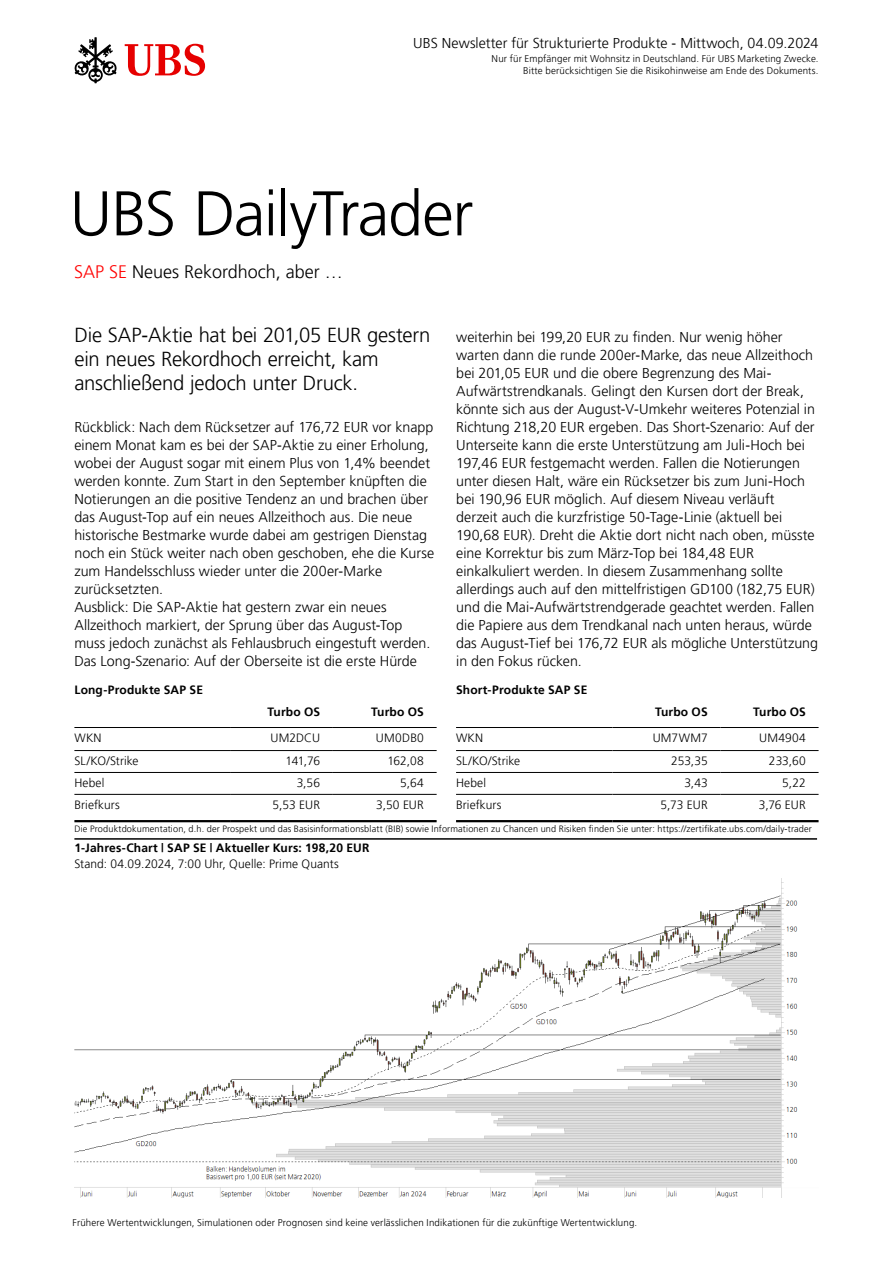
<style>
.page{position:relative;width:893px;height:1263px;background:#fff}
.page>*{position:absolute;margin:0;border:0;box-sizing:border-box;transform-origin:0 0}
.t1{font:300 63px "Frutiger 45";letter-spacing:-.025em;color:#000}
.t2{font:300 20.25px/24px "Frutiger 45";letter-spacing:-.01em;color:#000}
.t3{font:300 18px "Frutiger 45";color:#000}
.t4{font:300 14.25px/18px "Frutiger 45";color:#000}
.t5{font:300 12px "Frutiger 45";letter-spacing:.01em;color:#000}
.t6{font:300 12px "Frutiger 45";letter-spacing:.01em;color:#000}
.t7{font:300 9.75px/12px "Frutiger 45";letter-spacing:.015em;color:#000;text-align:right}
.t8{font:300 9.15px "Frutiger 45";letter-spacing:.015em;color:#000}
.s1{color:#f00}
</style>
<div class="page">
<svg style="left:125px;top:44px;width:80px;height:32px"></svg>
<svg style="left:74px;top:37px;width:43px;height:46px"></svg>
<img style="left:74px;top:878px;width:724px;height:319px">
<hr style="left:231px;top:750px;width:102px;height:1px;background:#000">
<hr style="left:74px;top:727px;width:157px;height:1px;background:#000">
<hr style="left:231px;top:727px;width:102px;height:1px;background:#000">
<hr style="left:333px;top:727px;width:104px;height:1px;background:#000">
<hr style="left:74px;top:750px;width:157px;height:1px;background:#000">
<hr style="left:333px;top:750px;width:104px;height:1px;background:#000">
<hr style="left:74px;top:772px;width:157px;height:1px;background:#000">
<hr style="left:231px;top:772px;width:102px;height:1px;background:#000">
<hr style="left:333px;top:772px;width:104px;height:1px;background:#000">
<hr style="left:74px;top:794px;width:157px;height:1px;background:#000">
<hr style="left:231px;top:794px;width:102px;height:1px;background:#000">
<hr style="left:333px;top:794px;width:104px;height:1px;background:#000">
<hr style="left:74px;top:820px;width:157px;height:2px;background:#000">
<hr style="left:231px;top:820px;width:102px;height:2px;background:#000">
<hr style="left:333px;top:820px;width:104px;height:2px;background:#000">
<hr style="left:720px;top:750px;width:99px;height:1px;background:#000">
<hr style="left:456px;top:727px;width:156px;height:1px;background:#000">
<hr style="left:612px;top:727px;width:108px;height:1px;background:#000">
<hr style="left:720px;top:727px;width:99px;height:1px;background:#000">
<hr style="left:456px;top:750px;width:156px;height:1px;background:#000">
<hr style="left:612px;top:750px;width:108px;height:1px;background:#000">
<hr style="left:456px;top:772px;width:156px;height:1px;background:#000">
<hr style="left:612px;top:772px;width:108px;height:1px;background:#000">
<hr style="left:720px;top:772px;width:99px;height:1px;background:#000">
<hr style="left:456px;top:794px;width:156px;height:1px;background:#000">
<hr style="left:612px;top:794px;width:108px;height:1px;background:#000">
<hr style="left:720px;top:794px;width:99px;height:1px;background:#000">
<hr style="left:456px;top:820px;width:156px;height:2px;background:#000">
<hr style="left:612px;top:820px;width:108px;height:2px;background:#000">
<hr style="left:720px;top:820px;width:99px;height:2px;background:#000">
<hr style="left:74px;top:838px;width:743px;height:2px;background:#000">
<p class="t4" style="left:413px;top:34px;width:407px">UBS Newsletter für Strukturierte Produkte - Mittwoch, 04.09.2024</p>
<p class="t7" style="left:492px;top:53px;width:328px">Nur für Empfänger mit Wohnsitz in Deutschland. Für UBS Marketing Zwecke.<br>Bitte berücksichtigen Sie die Risikohinweise am Ende des Dokuments.</p>
<h1 class="t1" style="left:70px;top:177px;width:405px">UBS DailyTrader</h1>
<p class="t3" style="left:74px;top:261px;width:270px"><span class="s1">SAP SE</span> Neues Rekordhoch, aber …</p>
<h2 class="t2" style="left:74px;top:323px;width:357px">Die SAP-Aktie hat bei 201,05 EUR gestern ein neues Rekordhoch erreicht, kam anschließend jedoch unter Druck.</h2>
<p class="t4" style="left:74px;top:418px;width:361px">Rückblick: Nach dem Rücksetzer auf 176,72 EUR vor knapp einem Monat kam es bei der SAP-Aktie zu einer Erholung, wobei der August sogar mit einem Plus von 1,4% beendet werden konnte. Zum Start in den September knüpften die Notierungen an die positive Tendenz an und brachen über das August-Top auf ein neues Allzeithoch aus. Die neue historische Bestmarke wurde dabei am gestrigen Dienstag noch ein Stück weiter nach oben geschoben, ehe die Kurse zum Handelsschluss wieder unter die 200er-Marke zurücksetzten.<br>Ausblick: Die SAP-Aktie hat gestern zwar ein neues Allzeithoch markiert, der Sprung über das August-Top muss jedoch zunächst als Fehlausbruch eingestuft werden.<br>Das Long-Szenario: Auf der Oberseite ist die erste Hürde</p>
<p class="t6" style="left:267px;top:704px;width:54px">Turbo OS</p>
<p class="t6" style="left:371px;top:704px;width:54px">Turbo OS</p>
<p class="t5" style="left:74px;top:731px;width:29px">WKN</p>
<p class="t5" style="left:271px;top:731px;width:51px">UM2DCU</p>
<p class="t5" style="left:376px;top:731px;width:49px">UM0DB0</p>
<p class="t5" style="left:74px;top:754px;width:66px">SL/KO/Strike</p>
<p class="t5" style="left:286px;top:754px;width:36px">141,76</p>
<p class="t5" style="left:387px;top:754px;width:38px">162,08</p>
<p class="t5" style="left:74px;top:776px;width:32px">Hebel</p>
<p class="t5" style="left:297px;top:776px;width:25px">3,56</p>
<p class="t5" style="left:400px;top:776px;width:25px">5,64</p>
<p class="t5" style="left:74px;top:797px;width:47px">Briefkurs</p>
<p class="t5" style="left:273px;top:797px;width:49px">5,53 EUR</p>
<p class="t5" style="left:376px;top:797px;width:49px">3,50 EUR</p>
<p class="t4" style="left:456px;top:328px;width:363px">weiterhin bei 199,20 EUR zu finden. Nur wenig höher warten dann die runde 200er-Marke, das neue Allzeithoch bei 201,05 EUR und die obere Begrenzung des Mai-Aufwärtstrendkanals. Gelingt den Kursen dort der Break, könnte sich aus der August-V-Umkehr weiteres Potenzial in Richtung 218,20 EUR ergeben. Das Short-Szenario: Auf der Unterseite kann die erste Unterstützung am Juli-Hoch bei 197,46 EUR festgemacht werden. Fallen die Notierungen unter diesen Halt, wäre ein Rücksetzer bis zum Juni-Hoch bei 190,96 EUR möglich. Auf diesem Niveau verläuft derzeit auch die kurzfristige 50-Tage-Linie (aktuell bei 190,68 EUR). Dreht die Aktie dort nicht nach oben, müsste eine Korrektur bis zum März-Top bei 184,48 EUR einkalkuliert werden. In diesem Zusammenhang sollte allerdings auch auf den mittelfristigen GD100 (182,75 EUR) und die Mai-Aufwärtstrendgerade geachtet werden. Fallen die Papiere aus dem Trendkanal nach unten heraus, würde das August-Tief bei 176,72 EUR als mögliche Unterstützung in den Fokus rücken.</p>
<p class="t6" style="left:74px;top:682px;width:130px">Long-Produkte SAP SE</p>
<p class="t6" style="left:456px;top:682px;width:133px">Short-Produkte SAP SE</p>
<p class="t6" style="left:655px;top:704px;width:54px">Turbo OS</p>
<p class="t6" style="left:753px;top:704px;width:54px">Turbo OS</p>
<p class="t5" style="left:456px;top:731px;width:29px">WKN</p>
<p class="t5" style="left:653px;top:731px;width:57px">UM7WM7</p>
<p class="t5" style="left:759px;top:731px;width:48px">UM4904</p>
<p class="t5" style="left:456px;top:754px;width:66px">SL/KO/Strike</p>
<p class="t5" style="left:671px;top:754px;width:38px">253,35</p>
<p class="t5" style="left:769px;top:754px;width:38px">233,60</p>
<p class="t5" style="left:456px;top:776px;width:32px">Hebel</p>
<p class="t5" style="left:684px;top:776px;width:25px">3,43</p>
<p class="t5" style="left:782px;top:776px;width:25px">5,22</p>
<p class="t5" style="left:456px;top:797px;width:47px">Briefkurs</p>
<p class="t5" style="left:660px;top:797px;width:49px">5,73 EUR</p>
<p class="t5" style="left:759px;top:797px;width:48px">3,76 EUR</p>
<p class="t8" style="left:74px;top:823px;width:739px">Die Produktdokumentation, d.h. der Prospekt und das Basisinformationsblatt (BIB) sowie Informationen zu Chancen und Risiken finden Sie unter: https://zertifikate.ubs.com/daily-trader</p>
<p class="t6" style="left:74px;top:841px;width:297px">1-Jahres-Chart | SAP SE | Aktueller Kurs: 198,20 EUR</p>
<p class="t5" style="left:74px;top:857px;width:266px">Stand: 04.09.2024, 7:00 Uhr, Quelle: Prime Quants</p>
<p class="t7" style="left:73px;top:1216px;width:566px">Frühere Wertentwicklungen, Simulationen oder Prognosen sind keine verlässlichen Indikationen für die zukünftige Wertentwicklung.</p>
</div>
